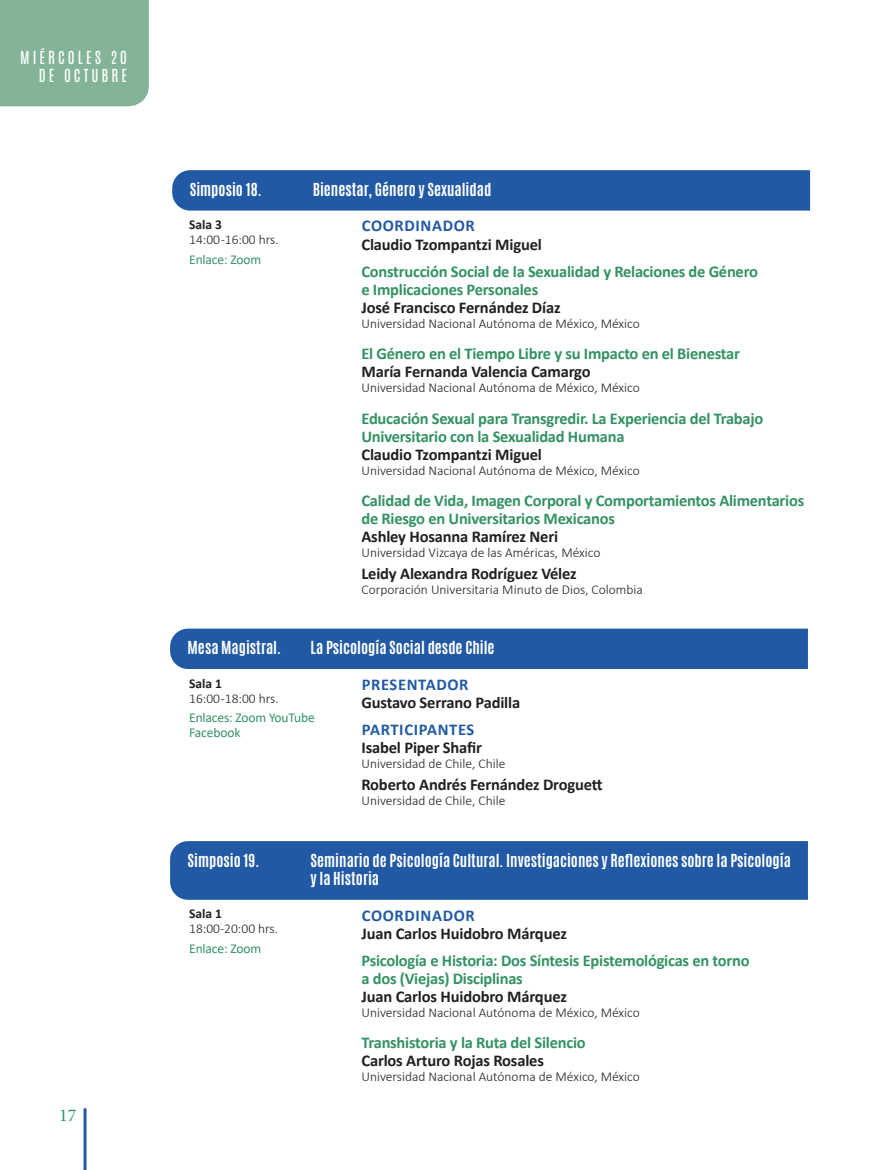
<style>
.page{position:relative;width:893px;height:1170px;background:#fff}
.page>*{position:absolute;margin:0;border:0;box-sizing:border-box;transform-origin:0 0}
.t1{font:18px "Minion Pro";color:#339263}
.titulo_pinencia_verd{font:700 16.5px/18px "Calibri";letter-spacing:-.015em;color:#339263}
.ponentes_nombres{font:700 16.5px "Calibri";letter-spacing:-.01em;color:#231f20}
.COORDINADOR_PRESENTA{font:700 16.5px "Calibri";letter-spacing:.04em;color:#2159a4}
.titulo_propuesta_2{font:700 15px/18px "Antonio";color:#fff}
.t2{font:15px/18px "Antonio";letter-spacing:.2em;color:#fff;text-align:right}
.dependencia{font:300 13.5px "Calibri";color:#231f20}
.zoom{font:13.5px/15px "Calibri";letter-spacing:-.025em;color:#339263}
.SALA{font:700 13.5px "Calibri";color:#231f20}
</style>
<div class="page">
<hr style="left:84px;top:1108px;width:3px;height:61px;background:#2159a4">
<div style="left:0;top:0;width:149px;height:107px;background:#83b497"></div>
<div style="left:172px;top:170px;width:638px;height:40px;background:#2159a4"></div>
<div style="left:170px;top:628px;width:638px;height:41px;background:#2159a4"></div>
<div style="left:170px;top:841px;width:638px;height:58px;background:#2159a4"></div>
<p class="t2" style="left:20px;top:49px;width:108px">MIÉRCOLES 20<br>DE OCTUBRE</p>
<p class="t1" style="left:59px;top:1103px;width:19px">17</p>
<p class="titulo_propuesta_2" style="left:190px;top:181px;width:73px">Simposio 18.</p>
<p class="titulo_propuesta_2" style="left:313px;top:181px;width:180px">Bienestar, Género y Sexualidad</p>
<p class="SALA" style="left:189px;top:215px;width:34px">Sala 3</p>
<p class="dependencia" style="left:189px;top:231px;width:91px">14:00 -16:00 hrs.</p>
<p class="zoom" style="left:189px;top:251px;width:73px">Enlace: Zoom</p>
<p class="COORDINADOR_PRESENTA" style="left:362px;top:214px;width:115px">COORDINADOR</p>
<p class="ponentes_nombres" style="left:361px;top:232px;width:182px">Claudio Tzompantzi Miguel</p>
<p class="titulo_pinencia_verd" style="left:361px;top:262px;width:398px">Construcción Social de la Sexualidad y Relaciones de Género e Implicaciones Personales</p>
<p class="ponentes_nombres" style="left:361px;top:295px;width:201px">José Francisco Fernández Díaz</p>
<p class="dependencia" style="left:361px;top:315px;width:280px">Universidad Nacional Autónoma de México, México</p>
<p class="titulo_pinencia_verd" style="left:361px;top:344px;width:380px">El Género en el Tiempo Libre y su Impacto en el Bienestar</p>
<p class="ponentes_nombres" style="left:361px;top:360px;width:231px">María Fernanda Valencia Camargo</p>
<p class="dependencia" style="left:361px;top:379px;width:280px">Universidad Nacional Autónoma de México, México</p>
<p class="titulo_pinencia_verd" style="left:361px;top:409px;width:403px">Educación Sexual para Transgredir. La Experiencia del Trabajo<br>Universitario con la Sexualidad Humana</p>
<p class="ponentes_nombres" style="left:361px;top:442px;width:182px">Claudio Tzompantzi Miguel</p>
<p class="dependencia" style="left:361px;top:461px;width:280px">Universidad Nacional Autónoma de México, México</p>
<p class="titulo_pinencia_verd" style="left:361px;top:491px;width:444px">Calidad de Vida, Imagen Corporal y Comportamientos Alimentarios de Riesgo en Universitarios Mexicanos</p>
<p class="ponentes_nombres" style="left:361px;top:525px;width:198px">Ashley Hosanna Ramírez Neri</p>
<p class="dependencia" style="left:361px;top:544px;width:241px">Universidad Vizcaya de las Américas, México</p>
<p class="ponentes_nombres" style="left:361px;top:562px;width:217px">Leidy Alexandra Rodríguez Vélez</p>
<p class="dependencia" style="left:361px;top:581px;width:283px">Corporación Universitaria Minuto de Dios, Colombia</p>
<p class="titulo_propuesta_2" style="left:188px;top:639px;width:95px">Mesa Magistral.</p>
<p class="titulo_propuesta_2" style="left:311px;top:639px;width:186px">La Psicología Social desde Chile</p>
<p class="SALA" style="left:189px;top:673px;width:34px">Sala 1</p>
<p class="dependencia" style="left:189px;top:689px;width:91px">16:00 -18:00 hrs.</p>
<p class="zoom" style="left:189px;top:709px;width:127px">Enlaces: Zoom YouTube<br>Facebook</p>
<p class="COORDINADOR_PRESENTA" style="left:362px;top:672px;width:108px">PRESENTADOR</p>
<p class="ponentes_nombres" style="left:361px;top:690px;width:160px">Gustavo Serrano Padilla</p>
<p class="COORDINADOR_PRESENTA" style="left:362px;top:717px;width:114px">PARTICIPANTES</p>
<p class="ponentes_nombres" style="left:361px;top:735px;width:122px">Isabel Piper Shafir</p>
<p class="dependencia" style="left:361px;top:755px;width:145px">Universidad de Chile, Chile</p>
<p class="ponentes_nombres" style="left:361px;top:773px;width:243px">Roberto Andrés Fernández Droguett</p>
<p class="dependencia" style="left:361px;top:792px;width:145px">Universidad de Chile, Chile</p>
<p class="titulo_propuesta_2" style="left:188px;top:851px;width:73px">Simposio 19.</p>
<p class="titulo_propuesta_2" style="left:311px;top:851px;width:482px">Seminario de Psicología Cultural. Investigaciones y Reflexiones sobre la Psicología y la Historia</p>
<p class="SALA" style="left:189px;top:904px;width:34px">Sala 1</p>
<p class="dependencia" style="left:189px;top:920px;width:90px">18:00-20:00 hrs.</p>
<p class="zoom" style="left:189px;top:940px;width:73px">Enlace: Zoom</p>
<p class="COORDINADOR_PRESENTA" style="left:362px;top:903px;width:115px">COORDINADOR</p>
<p class="ponentes_nombres" style="left:361px;top:921px;width:207px">Juan Carlos Huidobro Márquez</p>
<p class="titulo_pinencia_verd" style="left:361px;top:951px;width:390px">Psicología e Historia: Dos Síntesis Epistemológicas en torno a dos (Viejas) Disciplinas</p>
<p class="ponentes_nombres" style="left:361px;top:984px;width:207px">Juan Carlos Huidobro Márquez</p>
<p class="dependencia" style="left:361px;top:1003px;width:280px">Universidad Nacional Autónoma de México, México</p>
<p class="titulo_pinencia_verd" style="left:361px;top:1033px;width:226px">Transhistoria y la Ruta del Silencio</p>
<p class="ponentes_nombres" style="left:361px;top:1049px;width:184px">Carlos Arturo Rojas Rosales</p>
<p class="dependencia" style="left:361px;top:1068px;width:280px">Universidad Nacional Autónoma de México, México</p>
</div>
